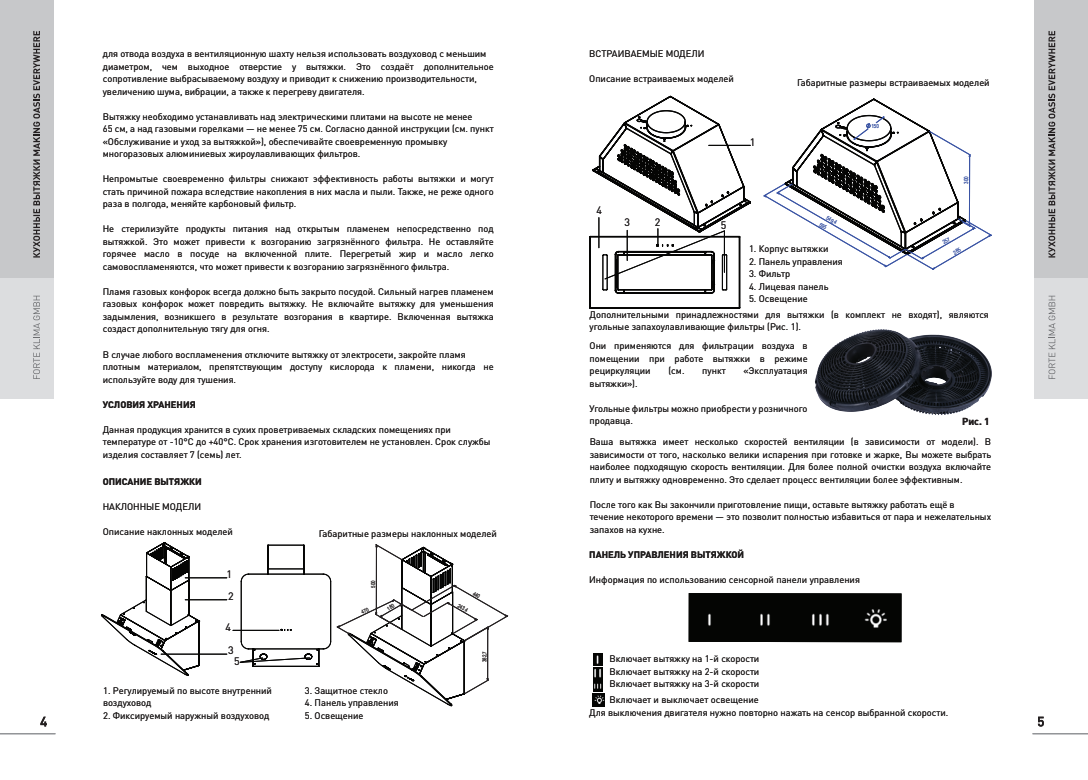
<style>
.page{position:relative;width:1088px;height:780px;background:#fff}
.page>*{position:absolute;margin:0;border:0;box-sizing:border-box;transform-origin:0 0}
.t1{font:10.62px/21.9px "DIN Pro";color:#231f20}
.t2{font:700 10px "DIN Pro";color:#231f20}
.t3{font:9.38px/12.5px "DIN Pro";color:#211e1e}
.t4{font:700 9.38px "DIN Pro";color:#211e1e}
.t5{font:5.5px "Arial Narrow";color:#3a54a4}
.t6{font:5.38px "Arial Narrow";color:#231f20}
</style>
<div class="page">
<div style="left:689px;top:593px;width:212px;height:49px;background:#040503"></div>
<img style="left:815px;top:329px;width:177px;height:86px">
<svg style="left:1038px;top:716px;width:6px;height:10px"></svg>
<hr style="left:1032px;top:733px;width:56px;height:1px;background:#939598">
<svg style="left:40px;top:716px;width:7px;height:10px"></svg>
<hr style="left:0;top:733px;width:55px;height:1px;background:#939598">
<div style="left:1035px;top:74px;width:53px;height:324px;background:#dcdddf"></div>
<div style="left:1035px;top:0;width:53px;height:277px;background:#c7c8ca"></div>
<div style="left:0;top:74px;width:53px;height:325px;background:#dcdddf"></div>
<div style="left:0;top:0;width:53px;height:277px;background:#c7c8ca"></div>
<svg style="left:33px;top:31px;width:7px;height:226px"></svg>
<svg style="left:1048px;top:31px;width:7px;height:226px"></svg>
<svg style="left:33px;top:296px;width:7px;height:83px"></svg>
<svg style="left:1048px;top:296px;width:7px;height:83px"></svg>
<svg style="left:592px;top:653px;width:13px;height:53px"></svg>
<svg style="left:589px;top:95px;width:162px;height:214px"></svg>
<svg style="left:101px;top:542px;width:98px;height:134px"></svg>
<hr style="left:185px;top:577px;width:42px;height:1px;background:#050504">
<hr style="left:185px;top:599px;width:42px;height:1px;background:#050504">
<hr style="left:161px;top:653px;width:66px;height:1px;background:#050504">
<hr style="left:233px;top:630px;width:46px;height:1px;background:#050504">
<svg style="left:763px;top:98px;width:229px;height:172px"></svg>
<svg style="left:239px;top:544px;width:270px;height:162px"></svg>
<p class="t3" style="left:103px;top:47px;width:392px">для отвода воздуха в вентиляционную шахту нельзя использовать воздуховод с меньшим диаметром, чем выходное отверстие у вытяжки. Это создаёт дополнительное сопротивление выбрасываемому воздуху и приводит к снижению производительности, увеличению шума, вибрации, а также к перегреву двигателя.</p>
<p class="t3" style="left:103px;top:110px;width:392px">Вытяжку необходимо устанавливать над электрическими плитами на высоте не менее<br>65 см, а над газовыми горелками — не менее 75 см. Согласно данной инструкции (см. пункт «Обслуживание и уход за вытяжкой»), обеспечивайте своевременную промывку многоразовых алюминиевых жироулавливающих фильтров.</p>
<p class="t3" style="left:103px;top:172px;width:392px;text-align:justify">Непромытые своевременно фильтры снижают эффективность работы вытяжки и могут стать причиной пожара вследствие накопления в них масла и пыли. Также, не реже одного раза в полгода, меняйте карбоновый фильтр.</p>
<p class="t3" style="left:103px;top:222px;width:392px;text-align:justify">Не стерилизуйте продукты питания над открытым пламенем непосредственно под вытяжкой. Это может привести к возгоранию загрязнённого фильтра. Не оставляйте горячее масло в посуде на включенной плите. Перегретый жир и масло легко самовоспламеняются, что может привести к возгоранию загрязнённого фильтра.</p>
<p class="t3" style="left:103px;top:285px;width:392px;text-align:justify">Пламя газовых конфорок всегда должно быть закрыто посудой. Сильный нагрев пламенем газовых конфорок может повредить вытяжку. Не включайте вытяжку для уменьшения задымления, возникшего в результате возгорания в квартире. Включенная вытяжка создаст дополнительную тягу для огня.</p>
<p class="t3" style="left:103px;top:347px;width:392px">В случае любого воспламенения отключите вытяжку от электросети, закройте пламя плотным материалом, препятствующим доступу кислорода к пламени, никогда не используйте воду для тушения.</p>
<p class="t4" style="left:103px;top:398px;width:94px">УСЛОВИЯ ХРАНЕНИЯ</p>
<p class="t3" style="left:103px;top:422px;width:389px">Данная продукция хранится в сухих проветриваемых складских помещениях при температуре от -10°С до +40°С. Срок хранения изготовителем не установлен. Срок службы изделия составляет 7 (семь) лет.</p>
<p class="t4" style="left:103px;top:475px;width:100px">ОПИСАНИЕ ВЫТЯЖКИ</p>
<p class="t3" style="left:103px;top:500px;width:100px">НАКЛОННЫЕ МОДЕЛИ</p>
<p class="t3" style="left:103px;top:525px;width:132px">Описание наклонных моделей</p>
<p class="t3" style="left:319px;top:527px;width:180px">Габаритные размеры наклонных моделей</p>
<p class="t1" style="left:226px;top:562px;width:9px">1<br>2</p>
<p class="t1" style="left:225px;top:615px;width:7px">4</p>
<p class="t1" style="left:228px;top:639px;width:7px">3</p>
<p class="t1" style="left:234px;top:650px;width:7px">5</p>
<p class="t3" style="left:103px;top:683px;width:170px">1. Регулируемый по высоте внутренний воздуховод</p>
<p class="t3" style="left:103px;top:708px;width:168px">2. Фиксируемый наружный воздуховод</p>
<p class="t6" style="left:369px;top:587px;width:9px;rotate:-90deg">005</p>
<p class="t3" style="left:305px;top:683px;width:85px">3. Защитное стекло</p>
<p class="t3" style="left:305px;top:696px;width:95px">4. Панель управления</p>
<p class="t3" style="left:305px;top:708px;width:60px">5. Освещение</p>
<p class="t6" style="left:460px;top:602px;width:13px;rotate:30deg">243,4</p>
<p class="t6" style="left:481px;top:662px;width:13px;rotate:-90deg">283 , 7</p>
<p class="t3" style="left:589px;top:47px;width:117px">ВСТРАИВАЕМЫЕ МОДЕЛИ</p>
<p class="t3" style="left:589px;top:72px;width:146px">Описание встраиваемых моделей</p>
<p class="t1" style="left:750px;top:130px;width:7px">1</p>
<p class="t1" style="left:596px;top:199px;width:7px">4</p>
<p class="t1" style="left:624px;top:211px;width:7px">3</p>
<p class="t1" style="left:655px;top:211px;width:7px">2</p>
<p class="t1" style="left:721px;top:214px;width:7px">5</p>
<p class="t3" style="left:797px;top:76px;width:194px">Габаритные размеры встраиваемых моделей</p>
<p class="t5" style="left:871px;top:122px;width:9px">150</p>
<p class="t5" style="left:829px;top:214px;width:13px;rotate:30deg">549,4</p>
<p class="t5" style="left:962px;top:183px;width:9px;rotate:-90deg">003</p>
<p class="t3" style="left:749px;top:242px;width:81px">1. Корпус вытяжки</p>
<p class="t3" style="left:749px;top:254px;width:95px">2. Панель управления</p>
<p class="t3" style="left:749px;top:267px;width:43px">3. Фильтр</p>
<p class="t3" style="left:749px;top:279px;width:81px">4. Лицевая панель</p>
<p class="t3" style="left:590px;top:290px;width:401px;line-height:15.5px;text-indent:159px">5. Освещение<br>Дополнительными принадлежностями для вытяжки (в комплект не входят), являются</p>
<p class="t3" style="left:590px;top:317px;width:219px;line-height:18.9px">угольные запахоулавливающие фильтры (Рис. 1).<br>Они применяются для фильтрации воздуха в</p>
<p class="t3" style="left:590px;top:351px;width:219px">помещении при работе вытяжки в режиме рециркуляции</p>
<p class="t3" style="left:668px;top:364px;width:18px">(см.</p>
<p class="t3" style="left:702px;top:364px;width:25px">пункт</p>
<p class="t3" style="left:743px;top:364px;width:66px">«Эксплуатация</p>
<p class="t3" style="left:590px;top:376px;width:49px">вытяжки»).</p>
<p class="t3" style="left:590px;top:401px;width:219px">Угольные фильтры можно приобрести у розничного продавца.</p>
<p class="t2" style="left:962px;top:414px;width:29px">Рис. 1</p>
<p class="t3" style="left:590px;top:435px;width:403px;text-align:justify">Ваша вытяжка имеет несколько скоростей вентиляции (в зависимости от модели). В зависимости от того, насколько велики испарения при готовке и жарке, Вы можете выбрать наиболее подходящую скорость вентиляции. Для более полной очистки воздуха включайте плиту и вытяжку одновременно. Это сделает процесс вентиляции более эффективным.</p>
<p class="t3" style="left:590px;top:498px;width:403px">После того как Вы закончили приготовление пищи, оставьте вытяжку работать ещё в течение некоторого времени — это позволит полностью избавиться от пара и нежелательных запахов на кухне.</p>
<p class="t4" style="left:589px;top:548px;width:156px">ПАНЕЛЬ УПРАВЛЕНИЯ ВЫТЯЖКОЙ</p>
<p class="t3" style="left:589px;top:573px;width:272px">Информация по использованию сенсорной панели управления</p>
<p class="t3" style="left:610px;top:652px;width:151px;text-align:justify">Включает вытяжку на 1-й скорости Включает вытяжку на 2-й скорости Включает вытяжку на 3-й скорости</p>
<p class="t3" style="left:589px;top:692px;width:360px;line-height:13.6px;text-indent:20px">Включает и выключает освещение<br>Для выключения двигателя нужно повторно нажать на сенсор выбранной скорости.</p>
</div>
